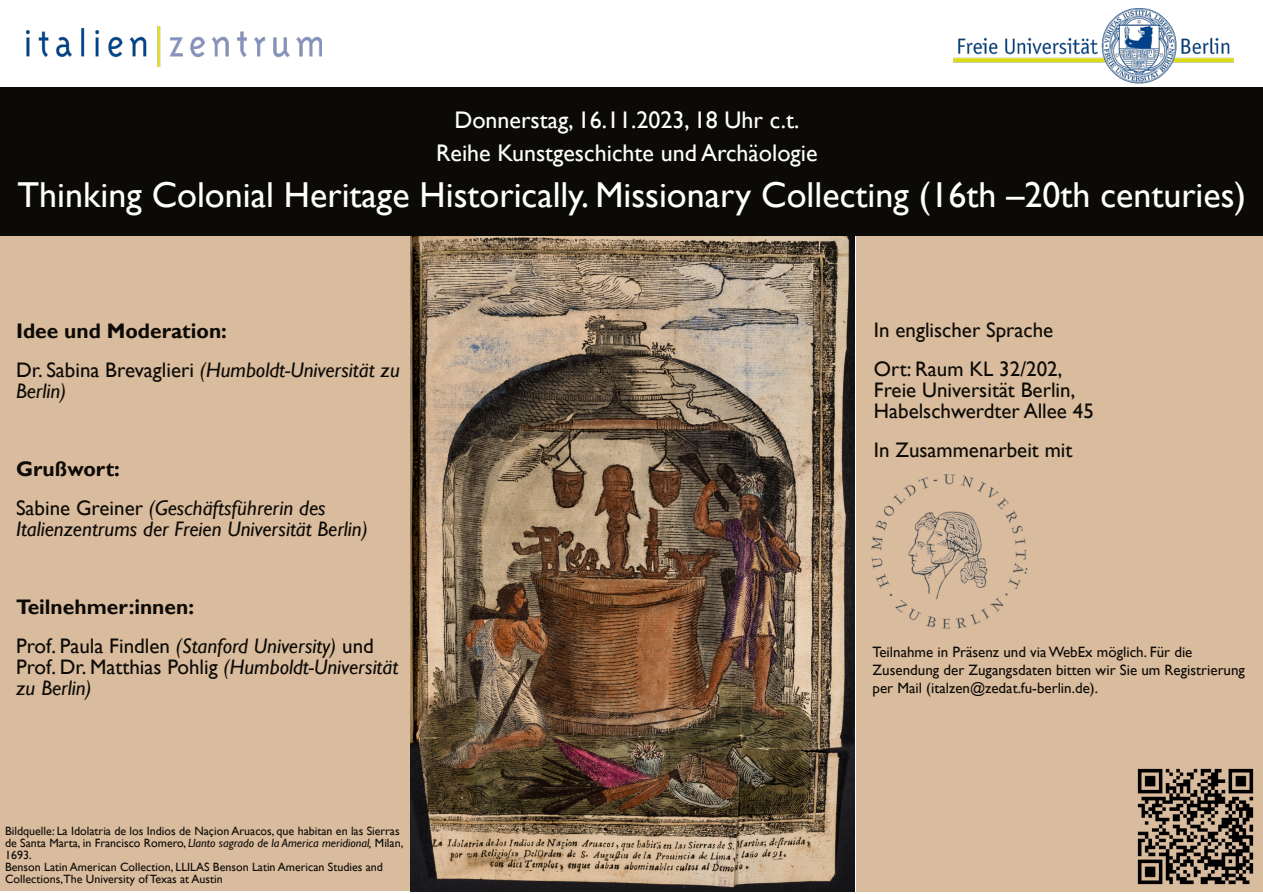
<style>
.page{position:relative;width:1263px;height:894px;background:#fff}
.page>*{position:absolute;margin:0;border:0;box-sizing:border-box;transform-origin:0 0}
.t1{font:36px "Gill Sans";color:#fff}
.t2{font:24px/33px "Gill Sans";color:#fff;text-align:center}
.t3{font:italic 21px/39px "Gill Sans";color:#0c0a06}
.t4{font:21px/39px "Gill Sans";color:#0c0a06}
.t5{font:15px/18px "Gill Sans";color:#0c0a06}
.t6{font:12px/12px "Gill Sans";color:#0c0a06}
.s1{font-weight:700;font-style:normal}
.s2{font-style:normal}
.s3{font-weight:700}
.s4{font-style:italic}
</style>
<div class="page">
<img style="left:410px;top:235px;width:444px;height:656px">
<img style="left:953px;top:8px;width:281px;height:76px">
<img style="left:26px;top:27px;width:296px;height:39px">
<div style="left:0;top:234px;width:410px;height:656px;background:#d9bb9d"></div>
<div style="left:856px;top:235px;width:407px;height:656px;background:#d9bb9d"></div>
<div style="left:0;top:87px;width:1263px;height:148px;background:#0c0a06"></div>
<img style="left:1137px;top:768px;width:117px;height:117px">
<img style="left:871px;top:474px;width:157px;height:154px">
<h2 class="t2" style="left:436px;top:106px;width:383px">Donnerstag, 16.11.2023, 18 Uhr c.t.<br>Reihe Kunstgeschichte und Archäologie</h2>
<h1 class="t1" style="left:18px;top:182px;width:1230px">Thinking Colonial Heritage Historically. Missionary Collecting (16th –20th centuries)</h1>
<h3 class="t3" style="left:16px;top:313px;width:385px"><span class="s1">Idee und Moderation:<br></span><span class="s2">Dr. Sabina Brevaglieri</span> (Humboldt-Universität zu</h3>
<h3 class="t3" style="left:16px;top:373px;width:52px">Berlin)</h3>
<h3 class="t3" style="left:16px;top:451px;width:311px"><span class="s1">Grußwort:<br></span><span class="s2">Sabine Greiner</span> (Geschäftsführerin des</h3>
<h3 class="t3" style="left:16px;top:511px;width:353px">Italienzentrums der Freien Universität Berlin)</h3>
<h3 class="t4" style="left:16px;top:589px;width:359px"><span class="s3">Teilnehmer:innen:<br></span>Prof. Paula Findlen <span class="s4">(Stanford University)</span> und</h3>
<h3 class="t3" style="left:16px;top:658px;width:384px;line-height:21px"><span class="s2">Prof. Dr. Matthias Pohlig</span> (Humboldt-Universität zu Berlin)</h3>
<p class="t6" style="left:5px;top:826px;width:400px">Bildquelle: La Idolatria de los Indios de Naçion Aruacos, que habitan en las Sierras de Santa Marta, in Francisco Romero, <span class="s4">Llanto sagrado de la America meridional,</span> Milan, 1693.<br>Benson Latin American Collection, LLILAS Benson Latin American Studies and Collections,The University of Texas at Austin</p>
<h3 class="t4" style="left:874px;top:312px;width:190px">In englischer Sprache<br>Ort: Raum KL 32/202,</h3>
<h3 class="t4" style="left:874px;top:381px;width:221px;line-height:21px">Freie Universität Berlin,<br>Habelschwerdter Allee 45</h3>
<h3 class="t4" style="left:874px;top:432px;width:200px">In Zusammenarbeit mit</h3>
<p class="t5" style="left:873px;top:644px;width:374px">Teilnahme in Präsenz und viaWebEx möglich. Für die<br>Zusendung der Zugangsdaten bitten wir Sie um Registrierung per Mail (italzen@zedat.fu-berlin.de).</p>
</div>
